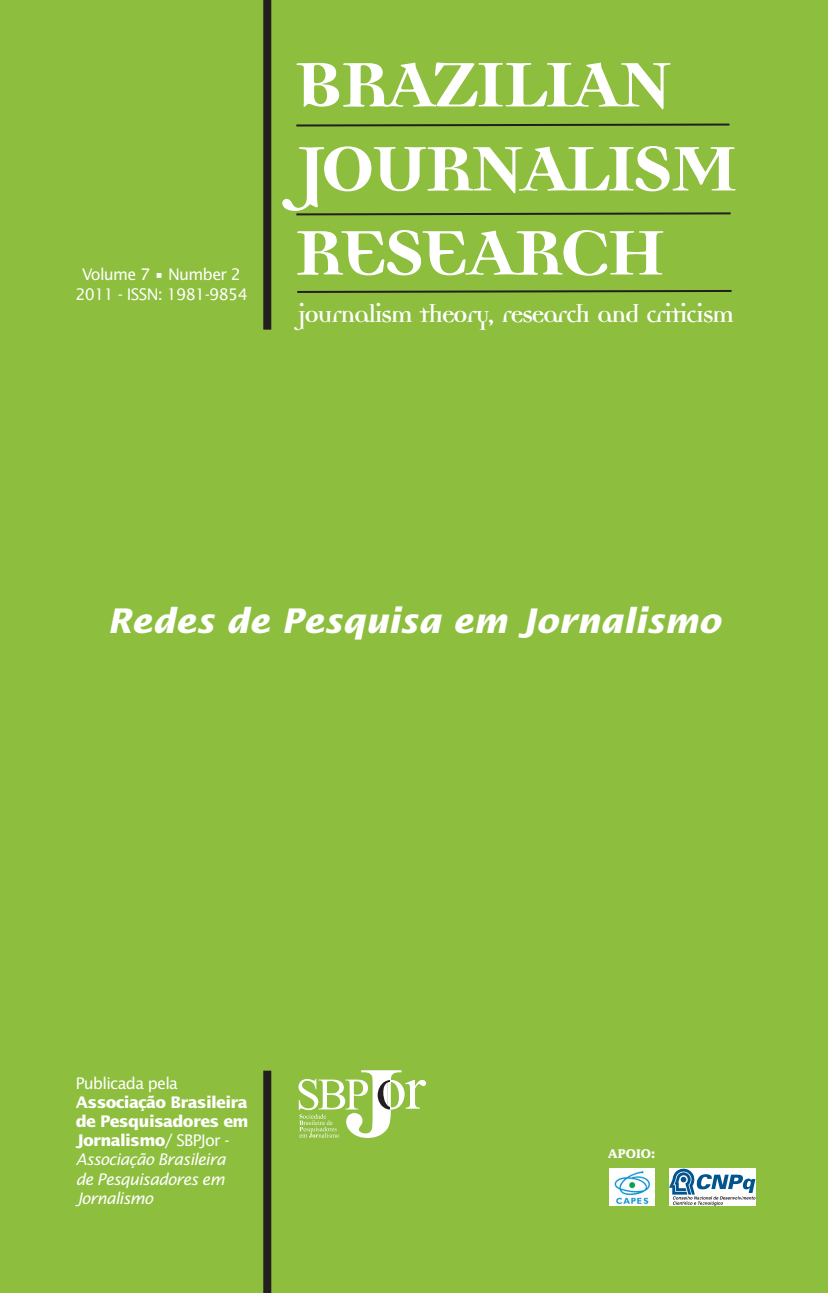
<style>
.page{position:relative;width:828px;height:1293px;background:#8dbe3e}
.page>*{position:absolute;margin:0;border:0;box-sizing:border-box;transform-origin:0 0}
.t1{font:700 102px "Democratica";letter-spacing:-.06em;color:#fff}
.t2{font:italic 700 34px "Lucida Sans";color:#fff}
.t3{font:700 27px "Democratica";letter-spacing:-.06em;color:#fff}
.t4{font:700 16px/19.2px "Lucida Sans";letter-spacing:-.045em;color:#fff}
.t5{font:16px "Lucida Sans";letter-spacing:-.04em;color:#fff}
.t6{font:700 12px "Lucida";color:#fff}
.s1{font-weight:400}
.s2{font-weight:400;font-style:italic}
</style>
<div class="page">
<div style="left:263px;top:0;width:8px;height:330px;background:#231f20"></div>
<svg style="left:294px;top:123px;width:437px;height:4px;background:#586e2e"></svg>
<svg style="left:294px;top:211px;width:438px;height:5px;background:#627e31"></svg>
<svg style="left:295px;top:289px;width:438px;height:5px;background:#627e31"></svg>
<div style="left:263px;top:1070px;width:8px;height:223px;background:#231f20"></div>
<svg style="left:298px;top:1070px;width:128px;height:68px"></svg>
<img style="left:609px;top:1168px;width:46px;height:37px">
<svg style="left:669px;top:1168px;width:86px;height:37px"></svg>
<p class="t5" style="left:82px;top:265px;width:160px">Volume 7 • Number 2</p>
<p class="t5" style="left:75px;top:285px;width:174px">2011 - ISSN: 1981-9854</p>
<p class="t1" style="left:292px;top:31px;width:383px">BRAZILIAN</p>
<p class="t1" style="left:292px;top:115px;width:450px">JOURNALISM</p>
<p class="t1" style="left:292px;top:199px;width:377px">RESEARCH</p>
<p class="t3" style="left:297px;top:302px;width:439px">journalism theory, research and criticism</p>
<p class="t2" style="left:107px;top:601px;width:614px">Redes de Pesquisa em Jornalismo</p>
<p class="t4" style="left:76px;top:1073px;width:174px"><span class="s1">Publicada pela<br></span>Associação Brasileira de Pesquisadores em<br>Jornalismo<span class="s1">/ SBPJor -<br></span><span class="s2">Associação Brasileira<br>de Pesquisadores em<br>Jornalismo</span></p>
<p class="t6" style="left:608px;top:1146px;width:49px">APOIO:</p>
</div>
